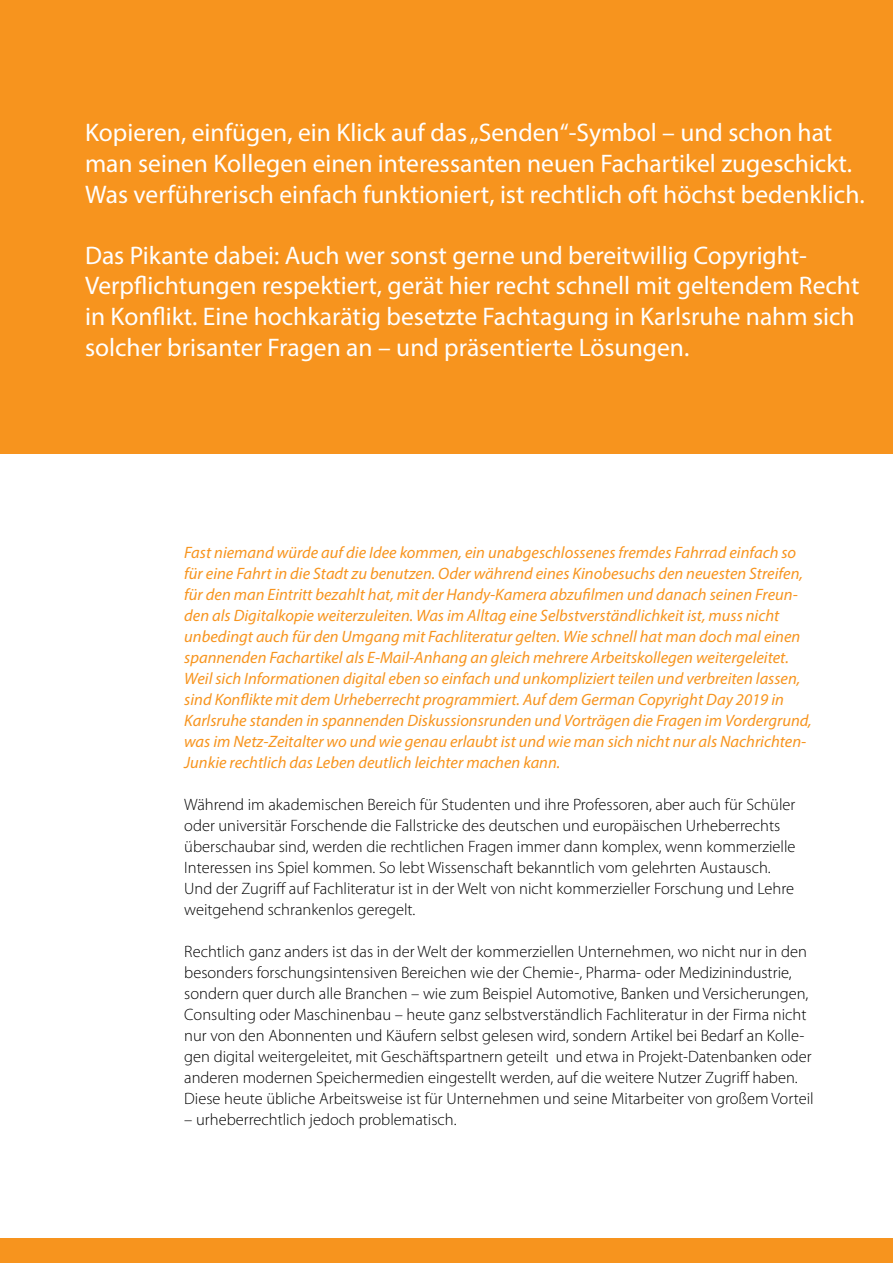
<style>
.page{position:relative;width:893px;height:1263px;background:#fff}
.page>*{position:absolute;margin:0;border:0;box-sizing:border-box;transform-origin:0 0}
.t1{font:25.5px/30.6px "Myriad Pro";color:#fff}
.t2{font:300 16.5px/21px "Myriad Pro";color:#000}
.t3{font:italic 16.5px/21px "Myriad Pro";color:#f7941e}
</style>
<div class="page">
<div style="left:0;top:0;width:893px;height:453px;background:#f7941e"></div>
<div style="left:0;top:1238px;width:893px;height:25px;background:#f7941e"></div>
<h1 class="t1" style="left:85px;top:117px;width:781px">Kopieren, einfügen, ein Klick auf das „Senden“-Symbol – und schon hat man seinen Kollegen einen interessanten neuen Fachartikel zugeschickt.<br>Was verführerisch einfach funktioniert, ist rechtlich oft höchst bedenklich.</h1>
<p class="t1" style="left:85px;top:240px;width:776px">Das Pikante dabei: Auch wer sonst gerne und bereitwillig Copyright-Verpflichtungen respektiert, gerät hier recht schnell mit geltendem Recht in Konflikt. Eine hochkarätig besetzte Fachtagung in Karlsruhe nahm sich solcher brisanter Fragen an – und präsentierte Lösungen.</p>
<p class="t3" style="left:184px;top:542px;width:629px">Fast niemand würde auf die Idee kommen, ein unabgeschlossenes fremdes Fahrrad einfach so für eine Fahrt in die Stadt zu benutzen. Oder während eines Kinobesuchs den neuesten Streifen, für den man Eintritt bezahlt hat, mit der Handy-Kamera abzufilmen und danach seinen Freun&shy;den als Digitalkopie weiterzuleiten. Was im Alltag eine Selbstverständlichkeit ist, muss nicht unbedingt auch für den Umgang mit Fachliteratur gelten. Wie schnell hat man doch mal einen spannenden Fachartikel als E-Mail-Anhang an gleich mehrere Arbeitskollegen weitergeleitet.<br>Weil sich Informationen digital eben so einfach und unkompliziert teilen und verbreiten lassen, sind Konflikte mit dem Urheberrecht programmiert. Auf dem German Copyright Day 2019 in Karlsruhe standen in spannenden Diskussionsrunden und Vorträgen die Fragen im Vordergrund, was im Netz-Zeitalter wo und wie genau erlaubt ist und wie man sich nicht nur als Nachrichten-Junkie rechtlich das Leben deutlich leichter machen kann.</p>
<p class="t2" style="left:184px;top:794px;width:613px">Während im akademischen Bereich für Studenten und ihre Professoren, aber auch für Schüler oder universitär Forschende die Fallstricke des deutschen und europäischen Urheberrechts überschaubar sind, werden die rechtlichen Fragen immer dann komplex, wenn kommerzielle Interessen ins Spiel kommen. So lebt Wissenschaft bekanntlich vom gelehrten Austausch.<br>Und der Zugriff auf Fachliteratur ist in der Welt von nicht kommerzieller Forschung und Lehre weitgehend schrankenlos geregelt.</p>
<p class="t2" style="left:184px;top:941px;width:631px">Rechtlich ganz anders ist das in der Welt der kommerziellen Unternehmen, wo nicht nur in den besonders forschungsintensiven Bereichen wie der Chemie-, Pharma- oder Medizinindustrie, sondern quer durch alle Branchen – wie zum Beispiel Automotive, Banken und Versicherungen, Consulting oder Maschinenbau – heute ganz selbstverständlich Fachliteratur in der Firma nicht nur von den Abonnenten und Käufern selbst gelesen wird, sondern Artikel bei Bedarf an Kolle&shy;gen digital weitergeleitet, mit Geschäftspartnern geteilt und etwa in Projekt-Datenbanken oder anderen modernen Speichermedien eingestellt werden, auf die weitere Nutzer Zugriff haben.<br>Diese heute übliche Arbeitsweise ist für Unternehmen und seine Mitarbeiter von großem Vorteil</p>
<p class="t2" style="left:184px;top:1109px;width:274px">– urheberrechtlich jedoch problematisch.</p>
</div>
